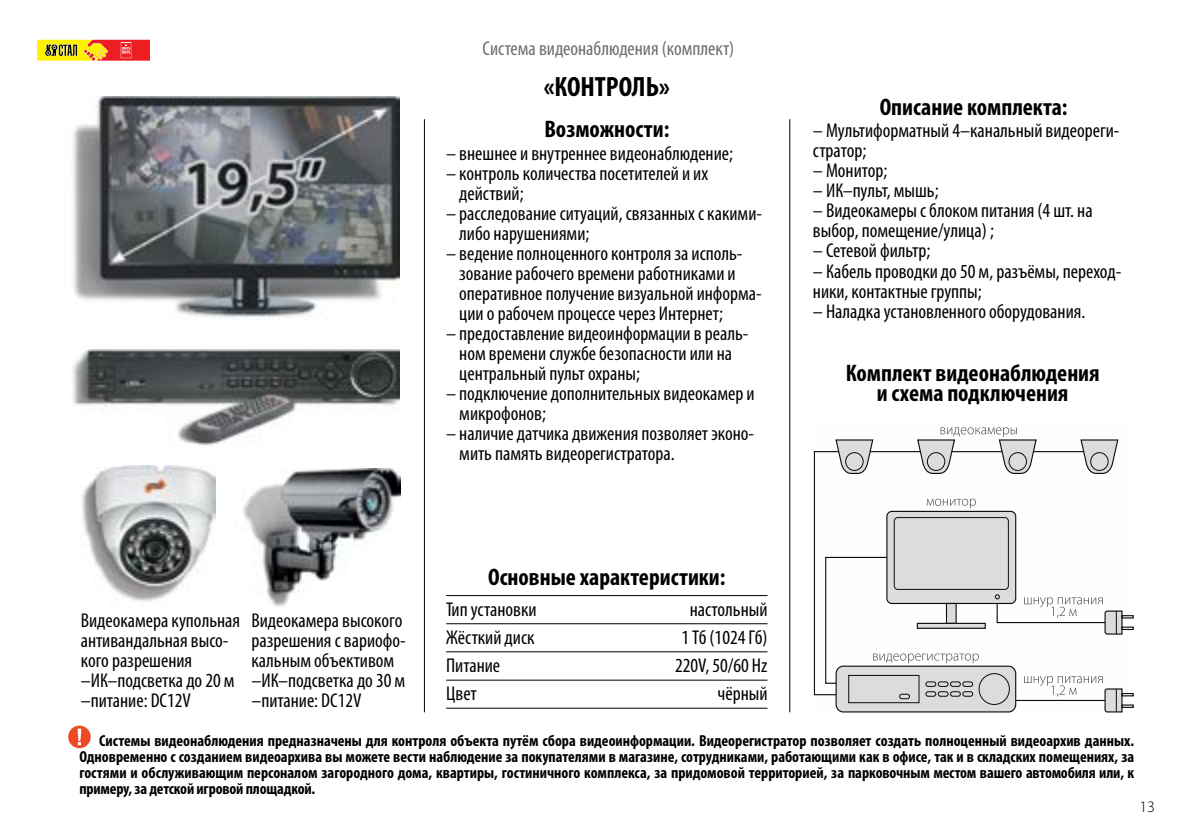
<style>
.page{position:relative;width:1191px;height:840px;background:#fff}
.page>*{position:absolute;margin:0;border:0;box-sizing:border-box;transform-origin:0 0}
.t1{font:700 condensed 28px "Myriad Pro";color:#000}
.t2{font:700 condensed 24px/20px "Myriad Pro";color:#000;text-align:center}
.t3{font:condensed 20px/20px "Myriad Pro";color:#000}
.t4{font:condensed 20px "Myriad Pro";color:#6d6e71}
.t5{font:700 condensed 16px/16px "Myriad Pro";letter-spacing:-.01em;color:#000;text-align:justify}
.t6{font:300 16px "Myriad Pro";color:#000}
</style>
<div class="page">
<hr style="left:424px;top:119px;width:1px;height:592px;background:#000">
<hr style="left:789px;top:119px;width:1px;height:592px;background:#000">
<img style="left:73px;top:96px;width:327px;height:224px">
<img style="left:72px;top:349px;width:328px;height:97px">
<hr style="left:446px;top:623px;width:321px;height:1px;background:#000">
<hr style="left:446px;top:594px;width:321px;height:1px;background:#000">
<hr style="left:446px;top:651px;width:321px;height:1px;background:#000">
<hr style="left:446px;top:679px;width:321px;height:1px;background:#000">
<hr style="left:446px;top:707px;width:321px;height:1px;background:#000">
<svg style="left:1106px;top:610px;width:27px;height:24px"></svg>
<svg style="left:813px;top:451px;width:293px;height:244px"></svg>
<svg style="left:834px;top:439px;width:40px;height:35px"></svg>
<div style="left:845px;top:452px;width:18px;height:18px;border:1px solid #0d0d0d;border-radius:50%"></div>
<svg style="left:916px;top:427px;width:121px;height:47px"></svg>
<div style="left:1008px;top:452px;width:18px;height:18px;border:1px solid #0d0d0d;border-radius:50%"></div>
<svg style="left:1079px;top:439px;width:40px;height:35px"></svg>
<div style="left:1090px;top:452px;width:18px;height:18px;border:1px solid #0d0d0d;border-radius:50%"></div>
<div style="left:836px;top:665px;width:179px;height:46px;background:#dcdcdc;border-radius:7px"></div>
<div style="left:835px;top:665px;width:181px;height:47px;border:1px solid #0d0d0d;border-radius:7px"></div>
<div style="left:979px;top:673px;width:30px;height:31px;background:#7f7f7f;border-radius:50%"></div>
<div style="left:978px;top:673px;width:31px;height:31px;border:1px solid #0d0d0d;border-radius:50%"></div>
<svg style="left:824px;top:516px;width:185px;height:186px"></svg>
<hr style="left:1015px;top:699px;width:90px;height:1px;background:#0d0d0d">
<svg style="left:1024px;top:675px;width:109px;height:37px"></svg>
<div style="left:68px;top:725px;width:23px;height:22px;background:#ef4923;border-radius:50%"></div>
<svg style="left:78px;top:728px;width:3px;height:16px"></svg>
<img style="left:82px;top:465px;width:134px;height:136px">
<img style="left:243px;top:468px;width:157px;height:139px">
<svg style="left:37px;top:40px;width:113px;height:21px"></svg>
<p class="t4" style="left:482px;top:36px;width:253px">Система видеонаблюдения (комплект)</p>
<h1 class="t1" style="left:544px;top:69px;width:127px">«КОНТРОЛЬ»</h1>
<p class="t2" style="left:544px;top:119px;width:126px">Возможности:</p>
<p class="t3" style="left:446px;top:143px;width:288px">– внешнее и внутреннее видеонаблюдение;</p>
<p class="t3" style="left:459px;top:163px;width:250px;text-indent:-13px">– контроль количества посетителей и их действий;</p>
<p class="t3" style="left:459px;top:203px;width:304px;text-indent:-13px">– расследование ситуаций, связанных с какими&shy;либо нарушениями;</p>
<p class="t3" style="left:459px;top:243px;width:304px;text-indent:-13px">– ведение полноценного контроля за исполь&shy;зование рабочего времени работниками и оперативное получение визуальной информа&shy;ции о рабочем процессе через Интернет;</p>
<p class="t3" style="left:459px;top:323px;width:291px;text-indent:-13px">– предоставление видеоинформации в реаль&shy;ном времени службе безопасности или на центральный пульт охраны;</p>
<p class="t3" style="left:459px;top:383px;width:297px;text-indent:-13px">– подключение дополнительных видеокамер и микрофонов;</p>
<p class="t3" style="left:459px;top:423px;width:296px;text-indent:-13px">– наличие датчика движения позволяет эконо&shy;мить память видеорегистратора.</p>
<p class="t3" style="left:81px;top:610px;width:161px">Видеокамера купольная антивандальная высо&shy;кого разрешения –ИК–подсветка до 20 м –питание: DC12V</p>
<p class="t3" style="left:251px;top:610px;width:156px">Видеокамера высокого разрешения с вариофо&shy;кальным объективом –ИК–подсветка до 30 м –питание: DC12V</p>
<p class="t2" style="left:488px;top:566px;width:238px">Основные характеристики:</p>
<p class="t3" style="left:446px;top:594px;width:92px;line-height:28px">Тип установки<br>Жёсткий диск<br>Питание<br>Цвет</p>
<p class="t3" style="left:675px;top:594px;width:94px;line-height:28px;text-align:right">настольный<br>1 Тб (1024 Гб)<br>220V, 50/60 Hz чёрный</p>
<p class="t2" style="left:879px;top:96px;width:189px">Описание комплекта:</p>
<p class="t3" style="left:813px;top:120px;width:308px">– Мультиформатный 4–канальный видеореги&shy;стратор;</p>
<p class="t3" style="left:813px;top:160px;width:76px">– Монитор;</p>
<p class="t3" style="left:813px;top:180px;width:127px">– ИК–пульт, мышь;</p>
<p class="t3" style="left:813px;top:200px;width:281px">– Видеокамеры с блоком питания (4 шт. на выбор, помещение/улица) ;</p>
<p class="t3" style="left:813px;top:240px;width:119px">– Сетевой фильтр;</p>
<p class="t3" style="left:813px;top:260px;width:310px">– Кабель проводки до 50 м, разъёмы, переход&shy;ники, контактные группы;</p>
<p class="t3" style="left:813px;top:300px;width:272px">– Наладка установленного оборудования.</p>
<p class="t2" style="left:845px;top:362px;width:255px">Комплект видеонаблюдения и схема подключения</p>
<p class="t5" style="left:79px;top:731px;width:1056px;text-indent:20px">Системы видеонаблюдения предназначены для контроля объекта путём сбора видеоинформации. Видеорегистратор позволяет создать полноценный видеоархив данных.<br>Одновременно с созданием видеоархива вы можете вести наблюдение за покупателями в магазине, сотрудниками, работающими как в офисе, так и в складских помещениях, за гостями и обслуживающим персоналом загородного дома, квартиры, гостиничного комплекса, за придомовой территорией, за парковочным местом вашего автомобиля или, к примеру, за детской игровой площадкой.</p>
<p class="t6" style="left:1139px;top:796px;width:17px">13</p>
</div>
